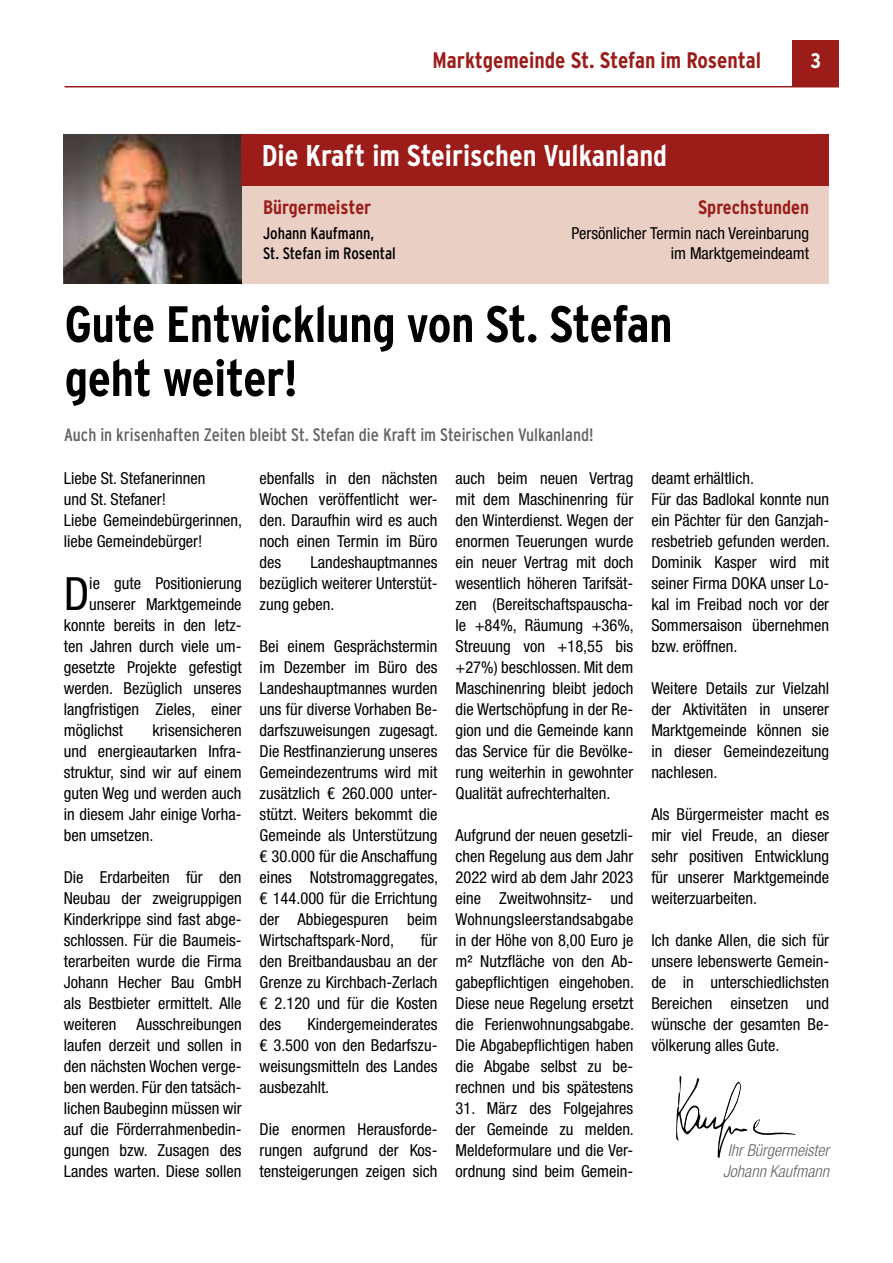
<style>
.page{position:relative;width:893px;height:1263px;background:#fff}
.page>*{position:absolute;margin:0;border:0;box-sizing:border-box;transform-origin:0 0}
.t1{font:700 51px/54px "Interstate Condensed";letter-spacing:-.01em;color:#000}
.t2{font:condensed 45.9px "Helvetica Neue LT Std";color:#000}
.t3{font:700 30px "Interstate Condensed";color:#fff}
.t4{font:700 22.5px "Interstate Condensed";color:#9b1c18}
.t5{font:700 21px "Interstate Condensed";color:#fff}
.t6{font:700 19.5px "Interstate Condensed";color:#9b1c18}
.t7{font:18px "Interstate Condensed";color:#646363}
.t8{font:condensed 16.5px/21px "Helvetica Neue LT Std";color:#000;text-align:justify}
.t9{font:16.5px/19.5px "Interstate Condensed";color:#000}
.t10{font:italic 300 condensed 16.5px/21px "Helvetica Neue LT Std";color:#646363}
</style>
<div class="page">
<div style="left:183px;top:165px;width:646px;height:118px;background:#e9cfc4"></div>
<img style="left:63px;top:135px;width:178px;height:148px">
<svg style="left:676px;top:1076px;width:119px;height:82px"></svg>
<div style="left:241px;top:135px;width:588px;height:51px;background:#9b1c18"></div>
<div style="left:793px;top:40px;width:46px;height:47px;background:#9b1c18"></div>
<hr style="left:65px;top:86px;width:774px;height:1px;background:#9b1c18">
<h3 class="t4" style="left:433px;top:47px;width:330px">Marktgemeinde St. Stefan im Rosental</h3>
<p class="t5" style="left:810px;top:49px;width:12px">3</p>
<h3 class="t3" style="left:262px;top:139px;width:407px">Die Kraft im Steirischen Vulkanland</h3>
<p class="t6" style="left:263px;top:196px;width:110px">Bürgermeister</p>
<p class="t9" style="left:263px;top:224px;width:134px">Johann Kaufmann,<br>St. Stefan im Rosental</p>
<p class="t6" style="left:698px;top:196px;width:112px">Sprechstunden</p>
<p class="t8" style="left:571px;top:224px;width:239px;line-height:19.5px;text-align:right">Persönlicher Termin nach Vereinbarung im Marktgemeindeamt</p>
<h1 class="t1" style="left:65px;top:297px;width:609px">Gute Entwicklung von St. Stefan geht weiter!</h1>
<p class="t7" style="left:64px;top:425px;width:531px">Auch in krisenhaften Zeiten bleibt St. Stefan die Kraft im Steirischen Vulkanland!</p>
<p class="t8" style="left:64px;top:467px;width:180px;text-align:left">Liebe St. Stefanerinnen<br>und St. Stefaner!<br>Liebe Gemeindebürgerinnen, liebe Gemeindebürger!</p>
<h2 class="t2" style="left:64px;top:567px;width:27px">D</h2>
<p class="t8" style="left:89px;top:572px;width:154px">ie gute Positionierung</p>
<p class="t8" style="left:89px;top:593px;width:154px">unserer Marktgemeinde</p>
<p class="t8" style="left:64px;top:614px;width:179px">konnte bereits in den letz-</p>
<p class="t8" style="left:64px;top:635px;width:179px">ten Jahren durch viele um-</p>
<p class="t8" style="left:64px;top:656px;width:179px">gesetzte Projekte gefestigt</p>
<p class="t8" style="left:64px;top:677px;width:179px">werden. Bezüglich unseres</p>
<p class="t8" style="left:64px;top:698px;width:179px">langfristigen Zieles, einer</p>
<p class="t8" style="left:64px;top:719px;width:61px">möglichst</p>
<p class="t8" style="left:64px;top:719px;width:179px;text-indent:89px">krisensicheren und energieautarken Infra&shy;struktur, sind wir auf einem guten Weg und werden auch in diesem Jahr einige Vorha&shy;ben umsetzen.</p>
<p class="t8" style="left:64px;top:866px;width:179px">Die Erdarbeiten für den Neubau der zweigruppigen Kinderkrippe sind fast abge&shy;schlossen. Für die Baumeis&shy;terarbeiten wurde die Firma Johann Hecher Bau GmbH als Bestbieter ermittelt. Alle weiteren Ausschreibungen laufen derzeit und sollen in den nächsten Wochen verge&shy;ben werden. Für den tatsäch&shy;lichen Baubeginn müssen wir auf die Förderrahmenbedin&shy;gungen bzw. Zusagen des Landes warten. Diese sollen</p>
<p class="t8" style="left:260px;top:467px;width:179px">ebenfalls in den nächsten Wochen veröffentlicht wer&shy;den. Daraufhin wird es auch noch einen Termin im Büro des</p>
<p class="t8" style="left:260px;top:551px;width:179px;text-indent:51px">Landeshauptmannes bezüglich weiterer Unterstüt&shy;zung geben.</p>
<p class="t8" style="left:260px;top:635px;width:180px">Bei einem Gesprächstermin im Dezember im Büro des Landeshauptmannes wurden uns für diverse Vorhaben Be&shy;darfszuweisungen zugesagt.<br>Die Restfinanzierung unseres Gemeindezentrums wird mit zusätzlich € 260.000 unter&shy;stützt. Weiters bekommt die Gemeinde als Unterstützung € 30.000 für die Anschaffung eines Notstromaggregates, € 144.000 für die Errichtung der Abbiegespuren beim Wirtschaftspark-Nord,</p>
<p class="t8" style="left:260px;top:930px;width:179px;text-indent:161px">für den Breitbandausbau an der Grenze zu Kirchbach-Zerlach € 2.120 und für die Kosten des</p>
<p class="t8" style="left:260px;top:1014px;width:179px;text-indent:48px">Kindergemeinderates € 3.500 von den Bedarfszu&shy;weisungsmitteln des Landes ausbezahlt.</p>
<p class="t8" style="left:260px;top:1119px;width:179px">Die enormen Herausforde&shy;rungen aufgrund der Kos&shy;tensteigerungen zeigen sich</p>
<p class="t8" style="left:455px;top:468px;width:180px">auch beim neuen Vertrag mit dem Maschinenring für den Winterdienst. Wegen der enormen Teuerungen wurde ein neuer Vertrag mit doch wesentlich höheren Tarifsät&shy;zen (Bereitschaftspauscha&shy;le +84%, Räumung +36%, Streuung von +18,55 bis +27%) beschlossen. Mit dem Maschinenring bleibt jedoch die Wertschöpfung in der Re&shy;gion und die Gemeinde kann das Service für die Bevölke&shy;rung weiterhin in gewohnter Qualität aufrechterhalten.</p>
<p class="t8" style="left:455px;top:825px;width:180px">Aufgrund der neuen gesetzli&shy;chen Regelung aus dem Jahr 2022 wird ab dem Jahr 2023 eine Zweitwohnsitz- und Wohnungsleerstandsabgabe in der Höhe von 8,00 Euro je m² Nutzfläche von den Ab&shy;gabepflichtigen eingehoben.<br>Diese neue Regelung ersetzt die Ferienwohnungsabgabe.<br>Die Abgabepflichtigen haben die Abgabe selbst zu be&shy;rechnen und bis spätestens</p>
<p class="t8" style="left:455px;top:1098px;width:180px">31. März des Folgejahres der Gemeinde zu melden.<br>Meldeformulare und die Ver&shy;ordnung sind beim Gemein-</p>
<p class="t8" style="left:651px;top:468px;width:180px;text-align:left">deamt erhältlich.<br>Für das Badlokal konnte nun ein Pächter für den Ganzjah&shy;resbetrieb gefunden werden.<br>Dominik Kasper wird mit seiner Firma DOKA unser Lo&shy;kal im Freibad noch vor der<br>Sommersaison übernehmen bzw. eröffnen.</p>
<p class="t8" style="left:651px;top:678px;width:179px">Weitere Details zur Vielzahl der Aktivitäten in unserer Marktgemeinde können sie in dieser Gemeindezeitung nachlesen.</p>
<p class="t8" style="left:651px;top:804px;width:179px">Als Bürgermeister macht es mir viel Freude, an dieser sehr positiven Entwicklung für unserer Marktgemeinde weiterzuarbeiten.</p>
<p class="t8" style="left:651px;top:930px;width:179px">Ich danke Allen, die sich für unsere lebenswerte Gemein&shy;de in unterschiedlichsten Bereichen einsetzen und wünsche der gesamten Be&shy;völkerung alles Gute.</p>
<p class="t10" style="left:723px;top:1140px;width:107px">Ihr Bürgermeister<br>Johann Kaufmann</p>
</div>
